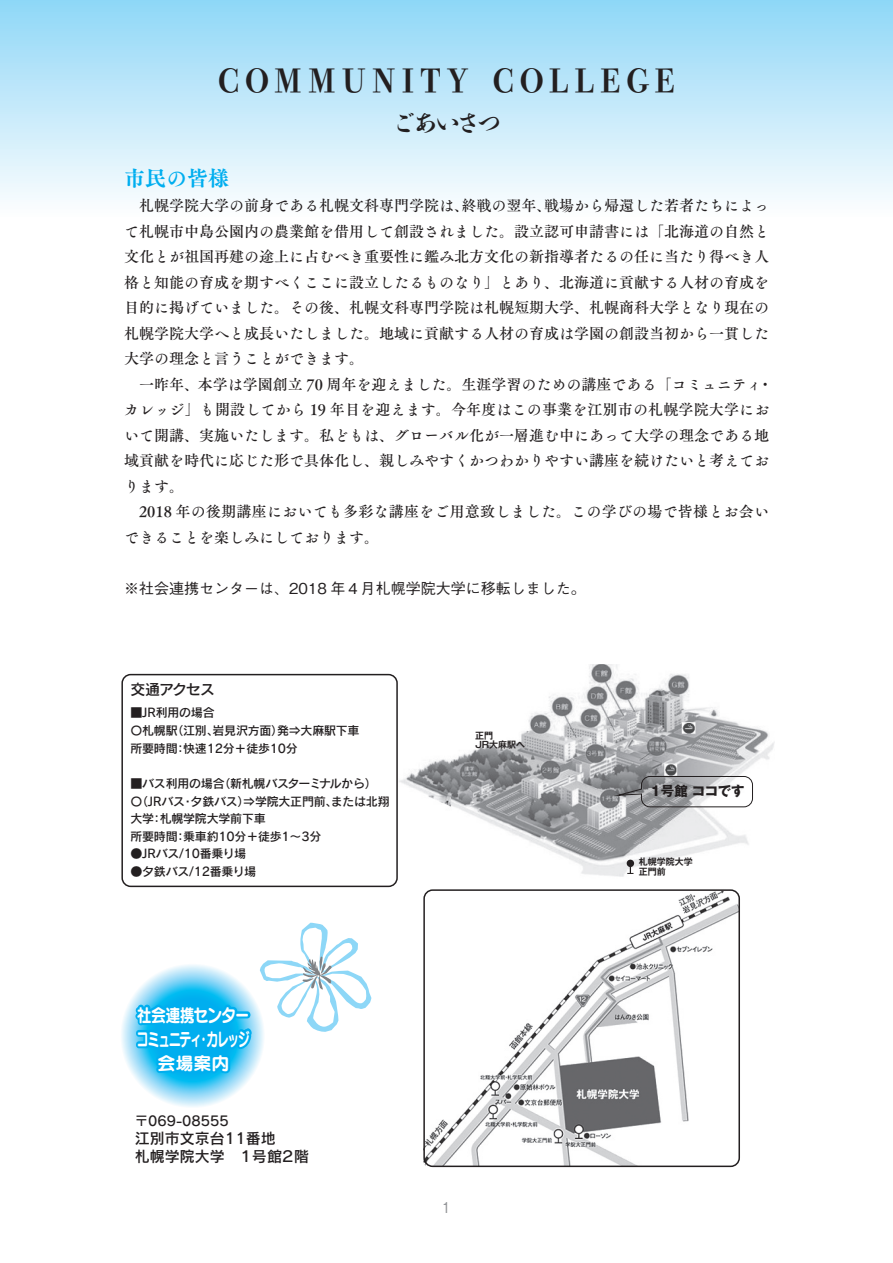
<style>
.page{position:relative;width:893px;height:1263px;background:#fff}
.page>*{position:absolute;margin:0;border:0;box-sizing:border-box;transform-origin:0 0}
.t1{font:33px "Shuei Shogo M Std H";letter-spacing:.2em;color:#231f20;scale:.9 1}
.t2{font:24px "Shuei Shogo M Std H";letter-spacing:-.125em;color:#231f20}
.t3{font:21px "Tsuku A Old Min Pr 6 E";color:#00aeef}
.t4{font:18px/24px "Seurat Pro B 90 pv RKSJ H";letter-spacing:-.08em;color:#fff;text-align:center;scale:.83 1}
.t5{font:15px/25.5px "Tsuku A Old Min Pr 6 D";color:#231f20}
.t6{font:500 15px "Gothic BBB Pro";color:#231f20}
.t7{font:15px/18px "Rodin Pro DB 90 pv RKSJ H";color:#231f20}
.t8{font:500 15px "Gothic BBB Pro";color:#939598;scale:.9 1}
.t9{font:13.5px "Rodin Pro DB 90 pv RKSJ H";color:#231f20}
.t10{font:13.5px "Gothic MB101 Pro Bold 90 pv RKSJ H";letter-spacing:-.005em;color:#231f20}
.t11{font:12px/17.7px "Rodin Pro DB 90 pv RKSJ H";letter-spacing:-.02em;color:#231f20}
.t12{font:9px/9.8px "Gothic MB101 Pro De Bold 90 pv RKSJ H";color:#231f20}
</style>
<div class="page">
<div style="left:0;top:0;width:893px;height:216px;background:linear-gradient(to bottom,#8fd7f7,#fcfdfe)"></div>
<img style="left:399px;top:664px;width:376px;height:213px">
<img style="left:423px;top:892px;width:316px;height:275px">
<svg style="left:260px;top:922px;width:111px;height:110px"></svg>
<div style="left:121px;top:674px;width:277px;height:213px;border:2px solid #231f20;border-radius:9px"></div>
<svg style="left:132px;top:965px;width:122px;height:111px;background:#49c5f3"></svg>
<svg style="left:612px;top:776px;width:141px;height:32px"></svg>
<div style="left:423px;top:889px;width:317px;height:278px;border:2px solid #231f20;border-radius:9px"></div>
<div style="left:627px;top:860px;width:7px;height:7px;background:#231f20;border-radius:50%"></div>
<svg style="left:627px;top:866px;width:6px;height:8px"></svg>
<h1 class="t1" style="left:218px;top:57px;width:509px">COMMUNITY COLLEGE</h1>
<h2 class="t2" style="left:392px;top:106px;width:110px">ごあいさつ</h2>
<h3 class="t3" style="left:124px;top:167px;width:106px">市民の皆様</h3>
<p class="t5" style="left:124px;top:192px;width:650px">　札幌学院大学の前身である札幌文科専門学院は、終戦の翌年、戦場から帰還した若者たちによって札幌市中島公園内の農業館を借用して創設されました。設立認可申請書には「北海道の自然と文化とが祖国再建の途上に占むべき重要性に鑑み北方文化の新指導者たるの任に当たり得べき人格と知能の育成を期すべくここに設立したるものなり」とあり、北海道に貢献する人材の育成を目的に掲げていました。その後、札幌文科専門学院は札幌短期大学、札幌商科大学となり現在の札幌学院大学へと成長いたしました。地域に貢献する人材の育成は学園の創設当初から一貫した大学の理念と言うことができます。<br>　一昨年、本学は学園創立 70 周年を迎えました。生涯学習のための講座である「コミュニティ・カレッジ」も開設してから 19 年目を迎えます。今年度はこの事業を江別市の札幌学院大学において開講、実施いたします。私どもは、グローバル化が一層進む中にあって大学の理念である地域貢献を時代に応じた形で具体化し、親しみやすくかつわかりやすい講座を続けたいと考えております。<br>　2018 年の後期講座においても多彩な講座をご用意致しました。この学びの場で皆様とお会いできることを楽しみにしております。</p>
<p class="t6" style="left:124px;top:576px;width:463px">※社会連携センターは、2018 年４月札幌学院大学に移転しました。</p>
<p class="t7" style="left:130px;top:680px;width:86px">交通アクセス</p>
<p class="t11" style="left:130px;top:703px;width:231px">■JR利用の場合<br>〇札幌駅（江別、岩見沢方面）発⇒大麻駅下車所要時間：快速12分＋徒歩10分</p>
<p class="t11" style="left:130px;top:774px;width:261px">■バス利用の場合（新札幌バスターミナルから）〇（JRバス・夕鉄バス）⇒学院大正門前、または北翔大学：札幌学院大学前下車<br>所要時間：乗車約10分＋徒歩1～3分</p>
<p class="t11" style="left:130px;top:845px;width:117px">●JRバス/10番乗り場</p>
<p class="t11" style="left:130px;top:862px;width:127px">●夕鉄バス/12番乗り場</p>
<p class="t4" style="left:137px;top:1002px;width:138px">社会連携センターコミュニティ・カレッジ会場案内</p>
<p class="t9" style="left:135px;top:1112px;width:109px">〒069-08555　</p>
<p class="t7" style="left:135px;top:1128px;width:175px">江別市文京台11番地<br>札幌学院大学　１号館２階</p>
<p class="t12" style="left:475px;top:729px;width:52px">正門<br>JR大麻駅へ</p>
<p class="t8" style="left:442px;top:1196px;width:11px">1</p>
<p class="t10" style="left:651px;top:780px;width:96px">1号館 ココです</p>
<p class="t12" style="left:639px;top:856px;width:55px">札幌学院大学正門前</p>
</div>
